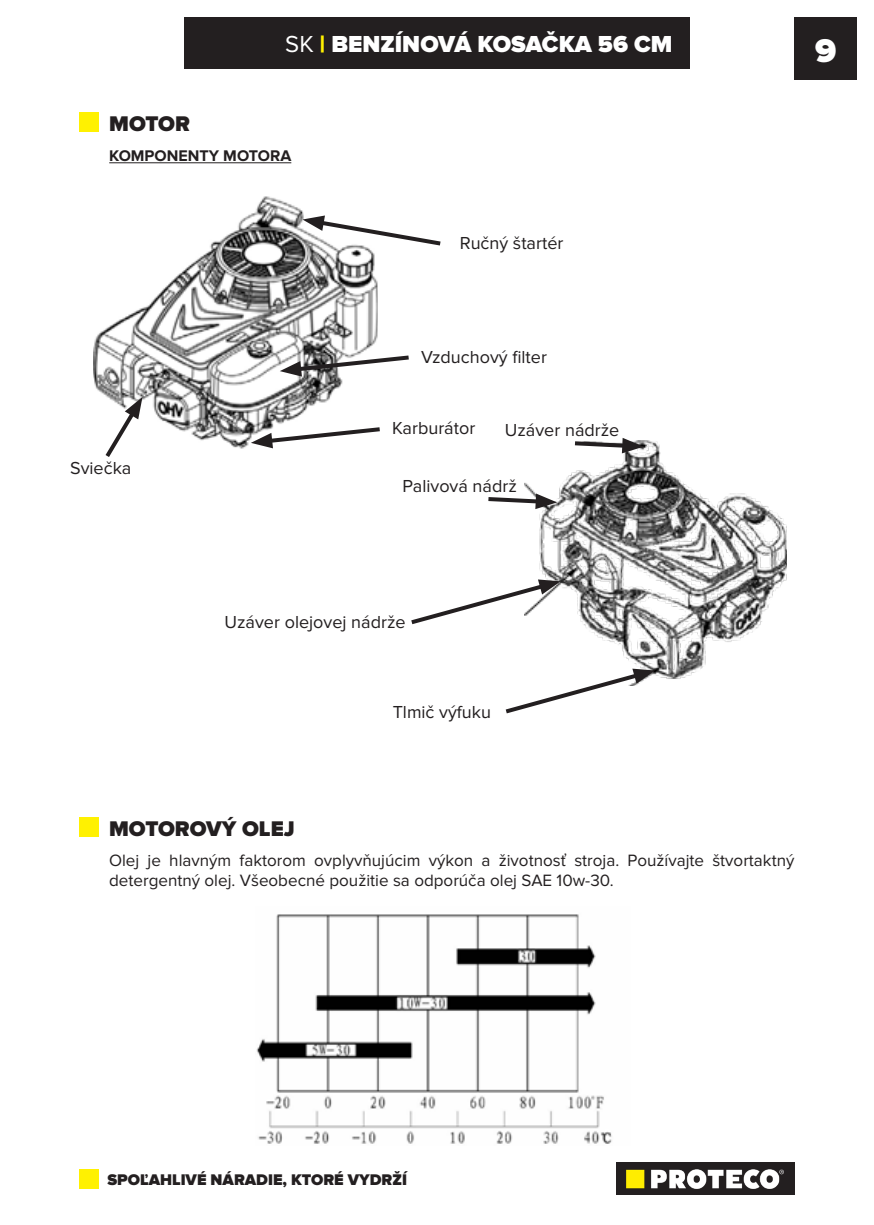
<style>
.page{position:relative;width:874px;height:1225px;background:#fff}
.page>*{position:absolute;margin:0;border:0;box-sizing:border-box;transform-origin:0 0}
.t1{font:900 34px "Proxima Nova";color:#fff}
.t2{font:900 24px "Proxima Nova";color:#fff}
.t3{font:900 22px "Proxima Nova";color:#231f20}
.t4{font:18px "Proxima Nova";color:#231f20}
.t5{font:17px/20.4px "Proxima Nova";color:#231f20}
.t6{font:900 16px "Proxima Nova";color:#231f20}
.t7{font:700 16px "Proxima Nova";color:#231f20}
.s1{font-weight:400}
.s2{color:#fff101}
</style>
<div class="page">
<div style="left:794px;top:17px;width:62px;height:62px;background:#231f20"></div>
<div style="left:184px;top:17px;width:505px;height:51px;background:#231f20"></div>
<img style="left:616px;top:1162px;width:178px;height:33px">
<div style="left:79px;top:1169px;width:20px;height:19px;background:#fff101"></div>
<img style="left:94px;top:196px;width:283px;height:252px">
<div style="left:79px;top:112px;width:20px;height:20px;background:#fff101"></div>
<hr style="left:109px;top:162px;width:182px;height:1px;background:#231f20">
<svg style="left:302px;top:215px;width:139px;height:33px"></svg>
<svg style="left:279px;top:353px;width:130px;height:23px"></svg>
<div style="left:79px;top:817px;width:20px;height:20px;background:#fff101"></div>
<img style="left:256px;top:914px;width:356px;height:230px">
<img style="left:524px;top:441px;width:261px;height:238px">
<svg style="left:102px;top:397px;width:40px;height:60px"></svg>
<svg style="left:251px;top:425px;width:129px;height:23px"></svg>
<svg style="left:570px;top:438px;width:73px;height:15px"></svg>
<svg style="left:488px;top:493px;width:69px;height:16px"></svg>
<svg style="left:411px;top:579px;width:149px;height:48px"></svg>
<svg style="left:505px;top:668px;width:149px;height:46px"></svg>
<h2 class="t2" style="left:285px;top:30px;width:388px"><span class="s1">SK</span> <span class="s2">|</span> BENZÍNOVÁ KOSAČKA 56 CM</h2>
<h1 class="t1" style="left:814px;top:31px;width:23px">9</h1>
<p class="t3" style="left:109px;top:111px;width:82px">MOTOR</p>
<p class="t7" style="left:109px;top:146px;width:183px">KOMPONENTY MOTORA</p>
<p class="t4" style="left:70px;top:459px;width:63px">Sviečka</p>
<p class="t4" style="left:459px;top:235px;width:105px">Ručný štartér</p>
<p class="t4" style="left:421px;top:348px;width:127px">Vzduchový filter</p>
<p class="t4" style="left:392px;top:420px;width:85px">Karburátor</p>
<p class="t4" style="left:504px;top:422px;width:116px">Uzáver nádrže</p>
<p class="t4" style="left:402px;top:478px;width:116px">Palivová nádrž</p>
<p class="t4" style="left:224px;top:614px;width:183px">Uzáver olejovej nádrže</p>
<p class="t4" style="left:392px;top:703px;width:100px">Tlmič výfuku</p>
<p class="t3" style="left:109px;top:816px;width:187px">MOTOROVÝ OLEJ</p>
<p class="t5" style="left:109px;top:850px;width:686px">Olej je hlavným faktorom ovplyvňujúcim výkon a životnosť stroja. Používajte štvortaktný detergentný olej. Všeobecné použitie sa odporúča olej SAE 10w-30.</p>
<p class="t6" style="left:107px;top:1170px;width:301px">SPOĽAHLIVÉ NÁRADIE, KTORÉ VYDRŽÍ</p>
</div>
